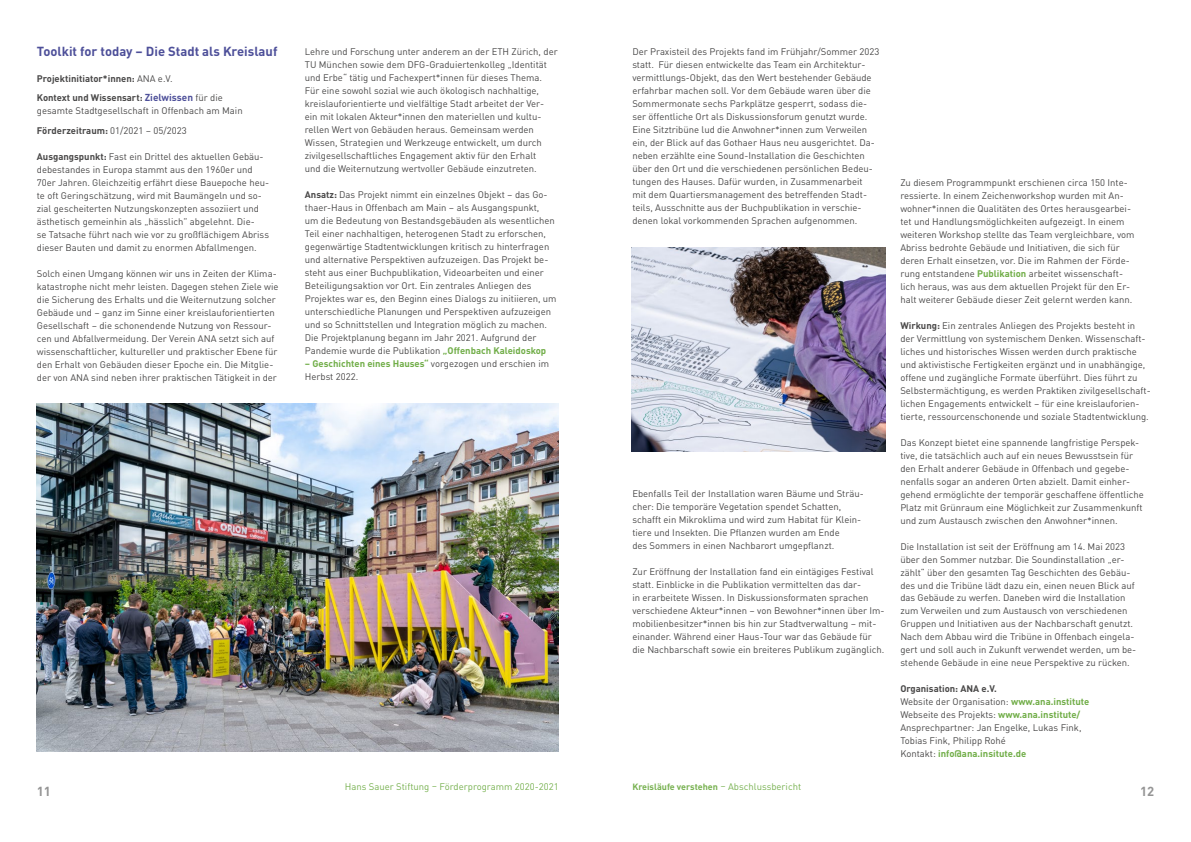
<style>
.page{position:relative;width:1191px;height:842px;background:#fff}
.page>*{position:absolute;margin:0;border:0;box-sizing:border-box;transform-origin:0 0}
.t1{font:700 13px "DINOT";color:#4d4f99}
.t2{font:700 13px "DINOT";color:#949494}
.t3{font:9.5px/13px "DINOT";color:#494848}
.t4{font:700 9.5px/19.5px "DINOT";color:#494848}
.t5{font:9.5px "DINOT";color:#77b150}
.t6{font:700 9px "DINOT";color:#77b150}
.s1{font-weight:400}
.s2{font-size:10px;color:#4d4f99}
.s3{font-weight:700}
.s4{font-weight:700;color:#70ad47}
.s5{font-weight:400;font-size:9.5px}
</style>
<div class="page">
<img style="left:37px;top:403px;width:521px;height:348px">
<img style="left:631px;top:248px;width:254px;height:204px">
<h1 class="t1" style="left:37px;top:41px;width:242px">Toolkit for today – Die Stadt als Kreislauf</h1>
<p class="t4" style="left:37px;top:67px;width:187px">Projektinitiator*innen: <span class="s1">ANA e.V.<br></span>Kontext und Wissensart: <span class="s2">Zielwissen</span> <span class="s1">für die</span></p>
<p class="t3" style="left:37px;top:100px;width:207px;line-height:19.5px">gesamte Stadtgesellschaft in Offenbach am Main<br><span class="s3">Förderzeitraum:</span> 01/2021 – 05/2023</p>
<p class="t3" style="left:37px;top:149px;width:234px"><span class="s3">Ausgangspunkt:</span> Fast ein Drittel des aktuellen Gebäu&shy;debestandes in Europa stammt aus den 1960er und 70er Jahren. Gleichzeitig erfährt diese Bauepoche heu&shy;te oft Geringschätzung, wird mit Baumängeln und so&shy;zial gescheiterten Nutzungskonzepten assoziiert und ästhetisch gemeinhin als „hässlich” abgelehnt. Die-<br>se Tatsache führt nach wie vor zu großflächigem Abriss dieser Bauten und damit zu enormen Abfallmengen.</p>
<p class="t3" style="left:37px;top:266px;width:243px">Solch einen Umgang können wir uns in Zeiten der Klima&shy;katastrophe nicht mehr leisten. Dagegen stehen Ziele wie die Sicherung des Erhalts und die Weiternutzung solcher Gebäude und – ganz im Sinne einer kreislauforientierten Gesellschaft – die schonendende Nutzung von Ressour&shy;cen und Abfallvermeidung. Der Verein ANA setzt sich auf wissenschaftlicher, kultureller und praktischer Ebene für den Erhalt von Gebäuden dieser Epoche ein. Die Mitglie&shy;der von ANA sind neben ihrer praktischen Tätigkeit in der</p>
<p class="t3" style="left:305px;top:45px;width:254px">Lehre und Forschung unter anderem an der ETH Zürich, der TU München sowie dem DFG-Graduiertenkolleg „Identität und Erbe“ tätig und Fachexpert*innen für dieses Thema.<br>Für eine sowohl sozial wie auch ökologisch nachhaltige, kreislauforientierte und vielfältige Stadt arbeitet der Ver&shy;ein mit lokalen Akteur*innen den materiellen und kultu&shy;rellen Wert von Gebäuden heraus. Gemeinsam werden Wissen, Strategien und Werkzeuge entwickelt, um durch zivilgesellschaftliches Engagement aktiv für den Erhalt<br>und die Weiternutzung wertvoller Gebäude einzutreten.</p>
<p class="t3" style="left:305px;top:188px;width:253px"><span class="s3">Ansatz:</span> Das Projekt nimmt ein einzelnes Objekt – das Go&shy;thaer-Haus in Offenbach am Main – als Ausgangspunkt,<br>um die Bedeutung von Bestandsgebäuden als wesentlichen Teil einer nachhaltigen, heterogenen Stadt zu erforschen, gegenwärtige Stadtentwicklungen kritisch zu hinterfragen und alternative Perspektiven aufzuzeigen. Das Projekt be&shy;steht aus einer Buchpublikation, Videoarbeiten und einer Beteiligungsaktion vor Ort. Ein zentrales Anliegen des Projektes war es, den Beginn eines Dialogs zu initiieren, um unterschiedliche Planungen und Perspektiven aufzuzeigen und so Schnittstellen und Integration möglich zu machen.<br>Die Projektplanung begann im Jahr 2021. Aufgrund der Pandemie wurde die Publikation <span class="s4">„Offenbach Kaleidoskop</span></p>
<p class="t3" style="left:305px;top:356px;width:246px"><span class="s4">– Geschichten eines Hauses“</span> vorgezogen und erschien im<br>Herbst 2022.</p>
<p class="t3" style="left:632px;top:45px;width:248px">Der Praxisteil des Projekts fand im Frühjahr/Sommer 2023 statt. Für diesen entwickelte das Team ein Architektur&shy;vermittlungs-Objekt, das den Wert bestehender Gebäude erfahrbar machen soll. Vor dem Gebäude waren über die Sommermonate sechs Parkplätze gesperrt, sodass die&shy;ser öffentliche Ort als Diskussionsforum genutzt wurde.<br>Eine Sitztribüne lud die Anwohner*innen zum Verweilen ein, der Blick auf das Gothaer Haus neu ausgerichtet. Da&shy;neben erzählte eine Sound-Installation die Geschichten über den Ort und die verschiedenen persönlichen Bedeu&shy;tungen des Hauses. Dafür wurden, in Zusammenarbeit<br>mit dem Quartiersmanagement des betreffenden Stadt&shy;teils, Ausschnitte aus der Buchpublikation in verschie&shy;denen lokal vorkommenden Sprachen aufgenommen.</p>
<p class="t3" style="left:632px;top:487px;width:233px">Ebenfalls Teil der Installation waren Bäume und Sträu&shy;cher: Die temporäre Vegetation spendet Schatten, schafft ein Mikroklima und wird zum Habitat für Klein&shy;tiere und Insekten. Die Pflanzen wurden am Ende<br>des Sommers in einen Nachbarort umgepflanzt.</p>
<p class="t3" style="left:632px;top:565px;width:254px">Zur Eröffnung der Installation fand ein eintägiges Festival statt. Einblicke in die Publikation vermittelten das dar-<br>in erarbeitete Wissen. In Diskussionsformaten sprachen verschiedene Akteur*innen – von Bewohner*innen über Im&shy;mobilienbesitzer*innen bis hin zur Stadtverwaltung – mit&shy;einander. Während einer Haus-Tour war das Gebäude für die Nachbarschaft sowie ein breiteres Publikum zugänglich.</p>
<p class="t3" style="left:900px;top:175px;width:236px">Zu diesem Programmpunkt erschienen circa 150 Inte&shy;ressierte. In einem Zeichenworkshop wurden mit An&shy;wohner*innen die Qualitäten des Ortes herausgearbei&shy;tet und Handlungsmöglichkeiten aufgezeigt. In einem weiteren Workshop stellte das Team vergleichbare, vom Abriss bedrohte Gebäude und Initiativen, die sich für deren Erhalt einsetzen, vor. Die im Rahmen der Förde&shy;rung entstandene <span class="s4">Publikation</span> arbeitet wissenschaft&shy;lich heraus, was aus dem aktuellen Projekt für den Er&shy;halt weiterer Gebäude dieser Zeit gelernt werden kann.</p>
<p class="t3" style="left:900px;top:318px;width:252px"><span class="s3">Wirkung:</span> Ein zentrales Anliegen des Projekts besteht in der Vermittlung von systemischem Denken. Wissenschaft&shy;liches und historisches Wissen werden durch praktische und aktivistische Fertigkeiten ergänzt und in unabhängige, offene und zugängliche Formate überführt. Dies führt zu Selbstermächtigung, es werden Praktiken zivilgesellschaft&shy;lichen Engagements entwickelt – für eine kreislauforien&shy;tierte, ressourcenschonende und soziale Stadtentwicklung.</p>
<p class="t3" style="left:900px;top:435px;width:245px">Das Konzept bietet eine spannende langfristige Perspek&shy;tive, die tatsächlich auch auf ein neues Bewusstsein für den Erhalt anderer Gebäude in Offenbach und gegebe&shy;nenfalls sogar an anderen Orten abzielt. Damit einher&shy;gehend ermöglichte der temporär geschaffene öffentliche Platz mit Grünraum eine Möglichkeit zur Zusammenkunft und zum Austausch zwischen den Anwohner*innen.</p>
<p class="t3" style="left:900px;top:539px;width:237px">Die Installation ist seit der Eröffnung am 14. Mai 2023 über den Sommer nutzbar. Die Soundinstallation „er&shy;zählt“ über den gesamten Tag Geschichten des Gebäu&shy;des und die Tribüne lädt dazu ein, einen neuen Blick auf das Gebäude zu werfen. Daneben wird die Installation zum Verweilen und zum Austausch von verschiedenen Gruppen und Initiativen aus der Nachbarschaft genutzt.<br>Nach dem Abbau wird die Tribüne in Offenbach eingela&shy;gert und soll auch in Zukunft verwendet werden, um be&shy;stehende Gebäude in eine neue Perspektive zu rücken.</p>
<p class="t3" style="left:900px;top:682px;width:191px"><span class="s3">Organisation: ANA e.V.<br></span>Website der Organisation: <span class="s4">www.ana.institute </span>Webseite des Projekts: <span class="s4">www.ana.institute/ </span>Ansprechpartner: Jan Engelke, Lukas Fink, Tobias Fink, Philipp Rohé<br>Kontakt: <span class="s4">info@ana.insitute.de</span></p>
<p class="t5" style="left:345px;top:779px;width:215px">Hans Sauer Stiftung – Förderprogramm 2020-2021</p>
<p class="t6" style="left:632px;top:780px;width:170px">Kreisläufe verstehen <span class="s5">– Abschlussbericht</span></p>
<h1 class="t2" style="left:37px;top:781px;width:16px">11</h1>
<h1 class="t2" style="left:1140px;top:781px;width:16px">12</h1>
</div>
